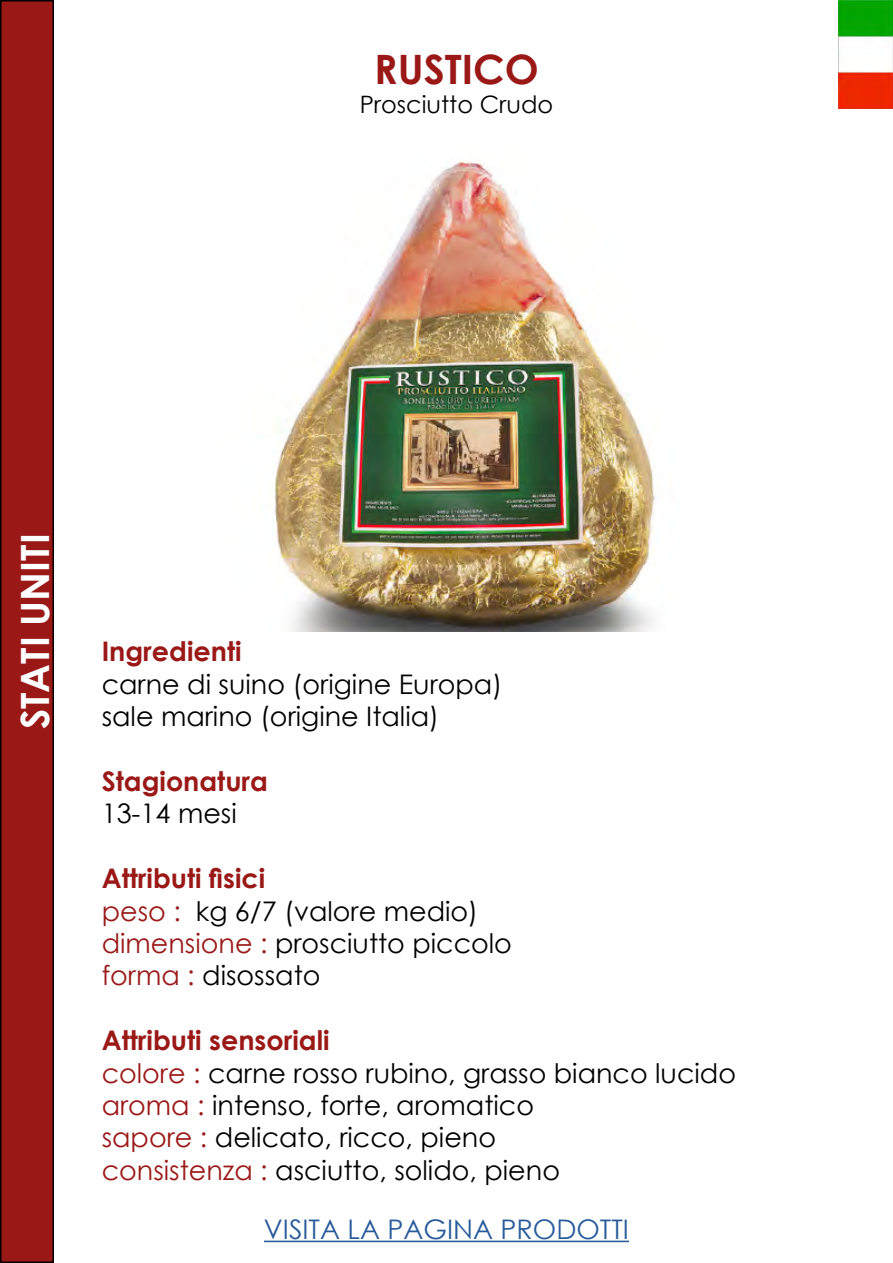
<style>
.page{position:relative;width:893px;height:1263px;background:#fff}
.page>*{position:absolute;margin:0;border:0;box-sizing:border-box;transform-origin:0 0}
.t1{font:700 40.5px "Century Gothic";color:#9a1917}
.t2{font:700 39px "Century Gothic";color:#fff}
.t3{font:27px/32.4px "Century Gothic";color:#000}
.t4{font:700 27px "Century Gothic";color:#9a1917}
.t5{font:27px "Century Gothic";color:#275b9b}
.t6{font:24px "Century Gothic";color:#000}
.s1{font-weight:700;color:#9a1917}
.s2{color:#9a1917}
</style>
<div class="page">
<img style="left:839px;top:0;width:54px;height:108px">
<hr style="left:264px;top:1240px;width:365px;height:2px;background:#275b9b">
<div style="left:1px;top:1px;width:52px;height:1261px;background:#9a1917"></div>
<div style="left:0;top:0;width:54px;height:1263px;border:2px solid #000"></div>
<img style="left:274px;top:160px;width:382px;height:471px">
<h1 class="t1" style="left:374px;top:39px;width:166px">RUSTICO</h1>
<p class="t6" style="left:360px;top:88px;width:195px">Prosciutto Crudo</p>
<h2 class="t2" style="left:5px;top:729px;width:197px;rotate:-90deg">STATI UNITI</h2>
<p class="t4" style="left:102px;top:631px;width:141px">Ingredienti</p>
<p class="t3" style="left:102px;top:667px;width:402px">carne di suino (origine Europa) sale marino (origine Italia)</p>
<p class="t4" style="left:102px;top:761px;width:168px">Stagionatura</p>
<p class="t3" style="left:102px;top:797px;width:137px">13-14 mesi</p>
<p class="t3" style="left:102px;top:862px;width:412px"><span class="s1">Attributi fisici<br></span><span class="s2">peso :</span> kg 6/7 (valore medio) <span class="s2">dimensione :</span> prosciutto piccolo <span class="s2">forma :</span> disossato</p>
<p class="t3" style="left:102px;top:1024px;width:636px"><span class="s1">Attributi sensoriali<br></span><span class="s2">colore :</span> carne rosso rubino, grasso bianco lucido <span class="s2">aroma :</span> intenso, forte, aromatico<br><span class="s2">sapore :</span> delicato, ricco, pieno<br><span class="s2">consistenza :</span> asciutto, solido, pieno</p>
<p class="t5" style="left:264px;top:1210px;width:367px">VISITA LA PAGINA PRODOTTI</p>
</div>
